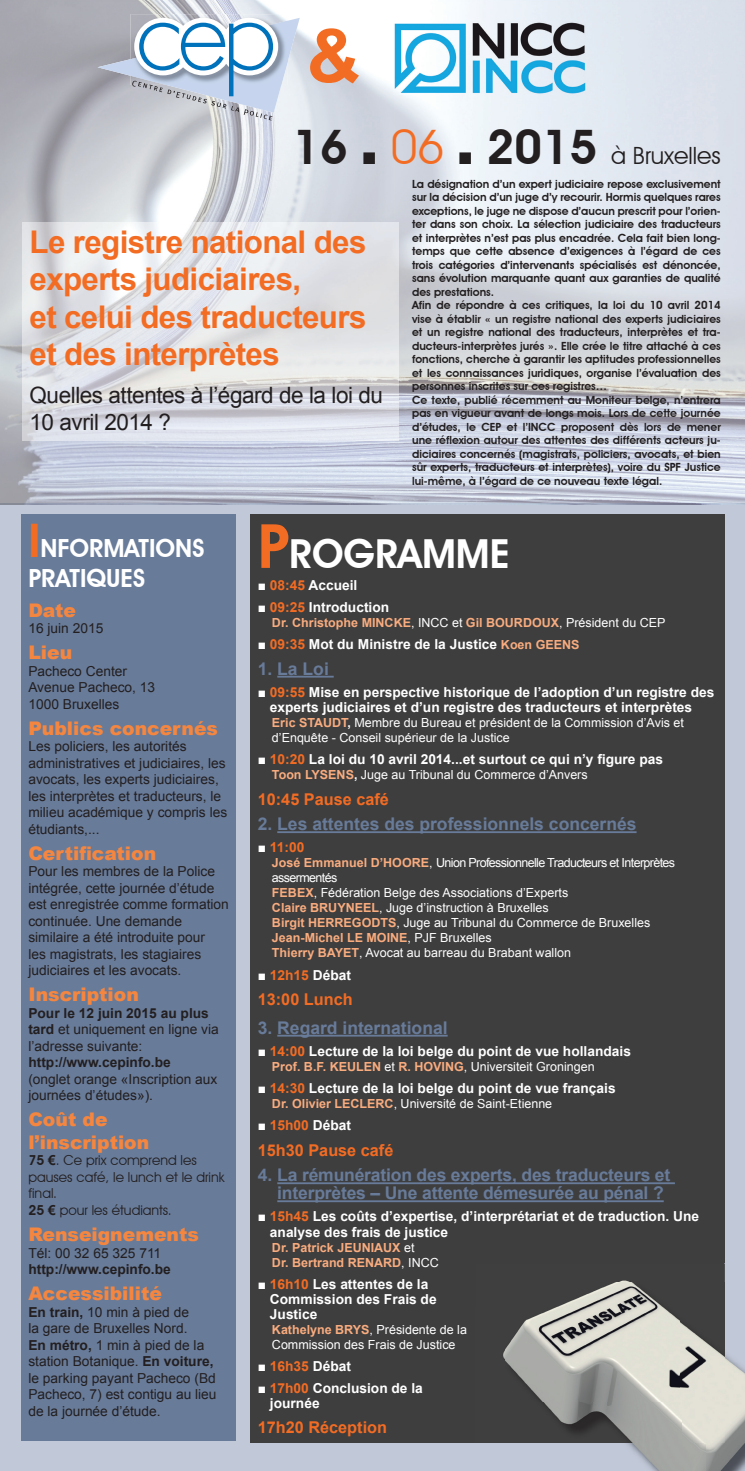
<style>
.page{position:relative;width:745px;height:1471px;background:#fff}
.page>*{position:absolute;margin:0;border:0;box-sizing:border-box;transform-origin:0 0}
.t1{font:700 73.75px "Arial";color:#f36c23}
.t2{font:600 40px "Avant Garde IT Cby BT";color:#fff}
.t3{font:700 31.25px/37.5px "Arial";letter-spacing:-.02em;color:#f36c23}
.t4{font:600 25px/30px "Avant Garde IT Cby BT";color:#fff}
.t5{font:23.75px "Avant Garde IT Cby BT";color:#231f20}
.t6{font:22.5px/27px "Arial";letter-spacing:-.02em;color:#231f20}
.t7{font:900 18.75px/22.5px "Arial";color:#f5863f}
.t8{font:700 17.5px/18px "Arial";letter-spacing:-.01em;color:#687b99}
.t9{font:700 16.25px "Arial";color:#f36c23}
.t10{font:13.75px/16.5px "Arial";color:#231f20}
.t11{font:700 13.75px/15px "Arial";color:#fff}
.t12{font:13.75px/16.5px "Avant Garde IT Cby BT";color:#231f20}
.t13{font:700 13.75px "Arial";color:#231f20}
.t14{font:700 13.75px "Arial";color:#f36c23}
.t15{font:12.5px/15px "Arial";color:#fff}
.t16{font:700 12.5px/15px "Arial";color:#f9ac7e}
.t17{font:600 11.25px/13.5px "Avant Garde IT Cby BT";color:#231f20}
.s1{font-weight:600;font-size:47.5px}
.s2{font-family:"Arial";font-size:25px}
.s3{font-size:47.5px;color:#f36c23}
.s4{font-size:46.25px;color:#f36c23}
.s5{font-weight:700}
.s6{font-weight:600}
.s7{font-family:"Arial";font-weight:700}
.s8{font-size:61.25px;color:#f36c23}
.s9{color:#f36c23}
.s10{font-weight:400;color:#fff}
.s11{font-size:12.5px;color:#f9ac7e}
.s12{font-weight:700;color:#f9ac7e}
.s13{color:#fff}
</style>
<div class="page">
<div style="left:0;top:503px;width:744px;height:967px;background:#c1c8d7"></div>
<img style="left:131px;top:0;width:613px;height:41px">
<img style="left:263px;top:41px;width:131px;height:182px">
<img style="left:131px;top:121px;width:132px;height:102px">
<img style="left:394px;top:94px;width:175px;height:409px">
<img style="left:0;top:251px;width:43px;height:252px">
<img style="left:22px;top:223px;width:376px;height:218px">
<div style="left:21px;top:515px;width:215px;height:925px;background:#687b99"></div>
<div style="left:250px;top:514px;width:474px;height:928px;background:#3e3e3f"></div>
<hr style="left:277px;top:676px;width:56px;height:1px;background:#687b99">
<hr style="left:277px;top:831px;width:359px;height:2px;background:#687b99">
<hr style="left:277px;top:1034px;width:170px;height:2px;background:#687b99">
<hr style="left:277px;top:1182px;width:397px;height:2px;background:#687b99">
<hr style="left:277px;top:1200px;width:386px;height:2px;background:#687b99">
<img style="left:130px;top:14px;width:157px;height:4px">
<svg style="left:97px;top:18px;width:202px;height:103px"></svg>
<img style="left:724px;top:1263px;width:1px;height:19px">
<img style="left:475px;top:1350px;width:30px;height:93px">
<img style="left:704px;top:1282px;width:40px;height:188px">
<img style="left:505px;top:1442px;width:199px;height:28px">
<img style="left:505px;top:1282px;width:219px;height:160px">
<img style="left:393px;top:21px;width:193px;height:73px">
<h1 class="t1" style="left:306px;top:7px;width:55px">&amp;</h1>
<h3 class="t5" style="left:292px;top:141px;width:429px"><span class="s1">16</span> <span class="s2">■</span> <span class="s3">06</span> <span class="s2">■</span> <span class="s1">2015</span> à Bruxelles</h3>
<h3 class="t3" style="left:30px;top:224px;width:338px">Le registre national des experts judiciaires,<br>et celui des traducteurs et des interprètes</h3>
<h3 class="t6" style="left:30px;top:382px;width:355px">Quelles attentes à l’égard de la loi du<br>10 avril 2014 ?</h3>
<p class="t17" style="left:412px;top:177px;width:310px">La désignation d’un expert judiciaire repose exclusivement sur la décision d’un juge d’y recourir. Hormis quelques rares exceptions, le juge ne dispose d’aucun prescrit pour l’orien&shy;ter dans son choix. La sélection judiciaire des traducteurs et interprètes n’est pas plus encadrée. Cela fait bien long&shy;temps que cette absence d’exigences à l’égard de ces trois catégories d’intervenants spécialisés est dénoncée, sans évolution marquante quant aux garanties de qualité des prestations.<br>Afin de répondre à ces critiques, la loi du 10 avril 2014 vise à établir « un registre national des experts judiciaires et un registre national des traducteurs, interprètes et tra&shy;ducteurs-interprètes jurés ». Elle crée le titre attaché à ces fonctions, cherche à garantir les aptitudes professionnelles et les connaissances juridiques, organise l’évaluation des personnes inscrites sur ces registres…<br>Ce texte, publié récemment au Moniteur belge, n’entrera pas en vigueur avant de longs mois. Lors de cette journée d’études, le CEP et l’INCC proposent dès lors de mener une réflexion autour des attentes des différents acteurs ju&shy;diciaires concernés (magistrats, policiers, avocats, et bien sûr experts, traducteurs et interprètes), voire du SPF Justice lui-même, à l’égard de ce nouveau texte légal.</p>
<h3 class="t4" style="left:28px;top:533px;width:177px"><span class="s4">I</span>NFORMATIONS<br>PRATIQUES</h3>
<h3 class="t7" style="left:28px;top:598px;width:49px">Date</h3>
<p class="t10" style="left:28px;top:620px;width:76px">16 juin 2015</p>
<h3 class="t7" style="left:28px;top:640px;width:45px">Lieu</h3>
<p class="t10" style="left:28px;top:662px;width:128px">Pacheco Center<br>Avenue Pacheco, 13<br>1000 Bruxelles</p>
<h3 class="t7" style="left:28px;top:716px;width:191px">Publics concernés</h3>
<p class="t10" style="left:28px;top:738px;width:200px">Les policiers, les autorités administratives et judiciaires, les avocats, les experts judiciaires, les interprètes et traducteurs, le milieu académique y compris les étudiants,...</p>
<h3 class="t7" style="left:28px;top:841px;width:129px">Certification</h3>
<p class="t10" style="left:28px;top:863px;width:202px">Pour les membres de la Police intégrée, cette journée d’étude est enregistrée comme formation continuée. Une demande similaire a été introduite pour<br>les magistrats, les stagiaires judiciaires et les avocats.</p>
<h3 class="t7" style="left:28px;top:982px;width:112px">Inscription</h3>
<p class="t10" style="left:28px;top:1005px;width:192px"><span class="s5">Pour le 12 juin 2015 au plus tard</span> et uniquement en ligne via l’adresse suivante:</p>
<p class="t13" style="left:28px;top:1053px;width:144px">http://www.cepinfo.be</p>
<p class="t10" style="left:28px;top:1071px;width:190px">(onglet orange «Inscription aux journées d’études»).</p>
<h3 class="t7" style="left:28px;top:1108px;width:122px">Coût de l’inscription</h3>
<p class="t12" style="left:28px;top:1152px;width:197px"><span class="s6">75</span> <span class="s7">€</span>. Ce prix comprend les pauses café, le lunch et le drink final.<br><span class="s6">25</span> <span class="s7">€</span> pour les étudiants.</p>
<h3 class="t7" style="left:28px;top:1222px;width:172px">Renseignements</h3>
<p class="t10" style="left:28px;top:1244px;width:134px">Tél: 00 32 65 325 711</p>
<p class="t13" style="left:28px;top:1260px;width:144px">http://www.cepinfo.be</p>
<h3 class="t7" style="left:28px;top:1281px;width:135px">Accessibilité</h3>
<p class="t10" style="left:28px;top:1303px;width:190px"><span class="s5">En train,</span> 10 min à pied de<br>la gare de Bruxelles Nord.<br><span class="s5">En métro,</span> 1 min à pied de la station Botanique. <span class="s5">En voiture, </span>le parking payant Pacheco (Bd<br>Pacheco, 7) est contigu au lieu de la journée d’étude.</p>
<h2 class="t2" style="left:257px;top:529px;width:253px"><span class="s8">P</span>ROGRAMME</h2>
<p class="t11" style="left:257px;top:578px;width:101px">■ <span class="s9">08:45</span> Accueil</p>
<p class="t11" style="left:257px;top:600px;width:133px">■ <span class="s9">09:25</span> Introduction</p>
<p class="t16" style="left:272px;top:615px;width:395px">Dr. Christophe MINCKE<span class="s10">, INCC et</span> Gil BOURDOUX<span class="s10">, Président du CEP</span></p>
<p class="t11" style="left:257px;top:637px;width:323px">■ <span class="s9">09:35</span> Mot du Ministre de la Justice <span class="s11">Koen GEENS</span></p>
<h3 class="t8" style="left:257px;top:660px;width:72px">1. La Loi</h3>
<p class="t11" style="left:270px;top:685px;width:445px;text-indent:-12px">■ <span class="s9">09:55</span> Mise en perspective historique de l’adoption d’un registre des experts judiciaires et d’un registre des traducteurs et interprètes</p>
<p class="t15" style="left:272px;top:715px;width:413px"><span class="s12">Eric STAUDT</span><span class="s5">,</span> Membre du Bureau et président de la Commission d’Avis et d’Enquête - Conseil supérieur de la Justice</p>
<p class="t11" style="left:257px;top:752px;width:406px">■ <span class="s9">10:20</span> La loi du 10 avril 2014...et surtout ce qui n’y figure pas</p>
<p class="t15" style="left:272px;top:767px;width:317px"><span class="s12">Toon LYSENS</span><span class="s5">,</span> Juge au Tribunal du Commerce d’Anvers</p>
<h3 class="t9" style="left:257px;top:788px;width:132px">10:45 Pause café</h3>
<h3 class="t8" style="left:257px;top:815px;width:380px">2. Les attentes des professionnels concernés</h3>
<p class="t14" style="left:257px;top:838px;width:48px"><span class="s13">■</span> 11:00</p>
<p class="t15" style="left:272px;top:855px;width:404px"><span class="s12">José Emmanuel D’HOORE</span>, Union Professionnelle Traducteurs et Interprètes assermentés<br><span class="s12">FEBEX</span>, Fédération Belge des Associations d’Experts<br><span class="s12">Claire BRUYNEEL</span>, Juge d’instruction à Bruxelles<br><span class="s12">Birgit HERREGODTS</span>, Juge au Tribunal du Commerce de Bruxelles <span class="s12">Jean-Michel LE MOINE</span>, PJF Bruxelles<br><span class="s12">Thierry BAYET</span>, Avocat au barreau du Brabant wallon</p>
<p class="t11" style="left:257px;top:967px;width:95px">■ <span class="s9">12h15</span> Débat</p>
<h3 class="t9" style="left:257px;top:988px;width:96px">13:00 Lunch</h3>
<h3 class="t8" style="left:257px;top:1019px;width:191px">3. Regard international</h3>
<p class="t11" style="left:257px;top:1044px;width:374px">■ <span class="s9">14:00</span> Lecture de la loi belge du point de vue hollandais</p>
<p class="t15" style="left:272px;top:1059px;width:324px"><span class="s12">Prof. B.F. KEULEN</span> et <span class="s12">R. HOVING</span>, Universiteit Groningen</p>
<p class="t11" style="left:257px;top:1081px;width:359px">■ <span class="s9">14:30</span> Lecture de la loi belge du point de vue français</p>
<p class="t15" style="left:272px;top:1096px;width:281px"><span class="s12">Dr. Olivier LECLERC</span>, Université de Saint-Etienne</p>
<p class="t11" style="left:257px;top:1118px;width:95px">■ <span class="s9">15h00</span> Débat</p>
<h3 class="t9" style="left:257px;top:1139px;width:137px">15h30 Pause café</h3>
<h3 class="t8" style="left:277px;top:1166px;width:394px;text-indent:-19px">4. La rémunération des experts, des traducteurs et interprètes – Une attente démesurée au pénal ?</h3>
<p class="t11" style="left:270px;top:1209px;width:430px;text-indent:-12px">■ <span class="s9">15h45</span> Les coûts d’expertise, d’interprétariat et de traduction. Une analyse des frais de justice</p>
<p class="t16" style="left:272px;top:1240px;width:168px">Dr. Patrick JEUNIAUX <span class="s10">et<br></span>Dr. Bertrand RENARD<span class="s10">, INCC</span></p>
<p class="t11" style="left:270px;top:1276px;width:168px;text-indent:-12px">■ <span class="s9">16h10</span> Les attentes de la<br>Commission des Frais de<br>Justice</p>
<p class="t15" style="left:272px;top:1321px;width:196px"><span class="s12">Kathelyne BRYS</span>, Présidente de la<br>Commission des Frais de Justice</p>
<p class="t11" style="left:257px;top:1358px;width:95px">■ <span class="s9">16h35</span> Débat</p>
<p class="t11" style="left:270px;top:1380px;width:154px;text-indent:-12px">■ <span class="s9">17h00</span> Conclusion de la journée</p>
<h3 class="t9" style="left:257px;top:1416px;width:131px">17h20 Réception</h3>
</div>
